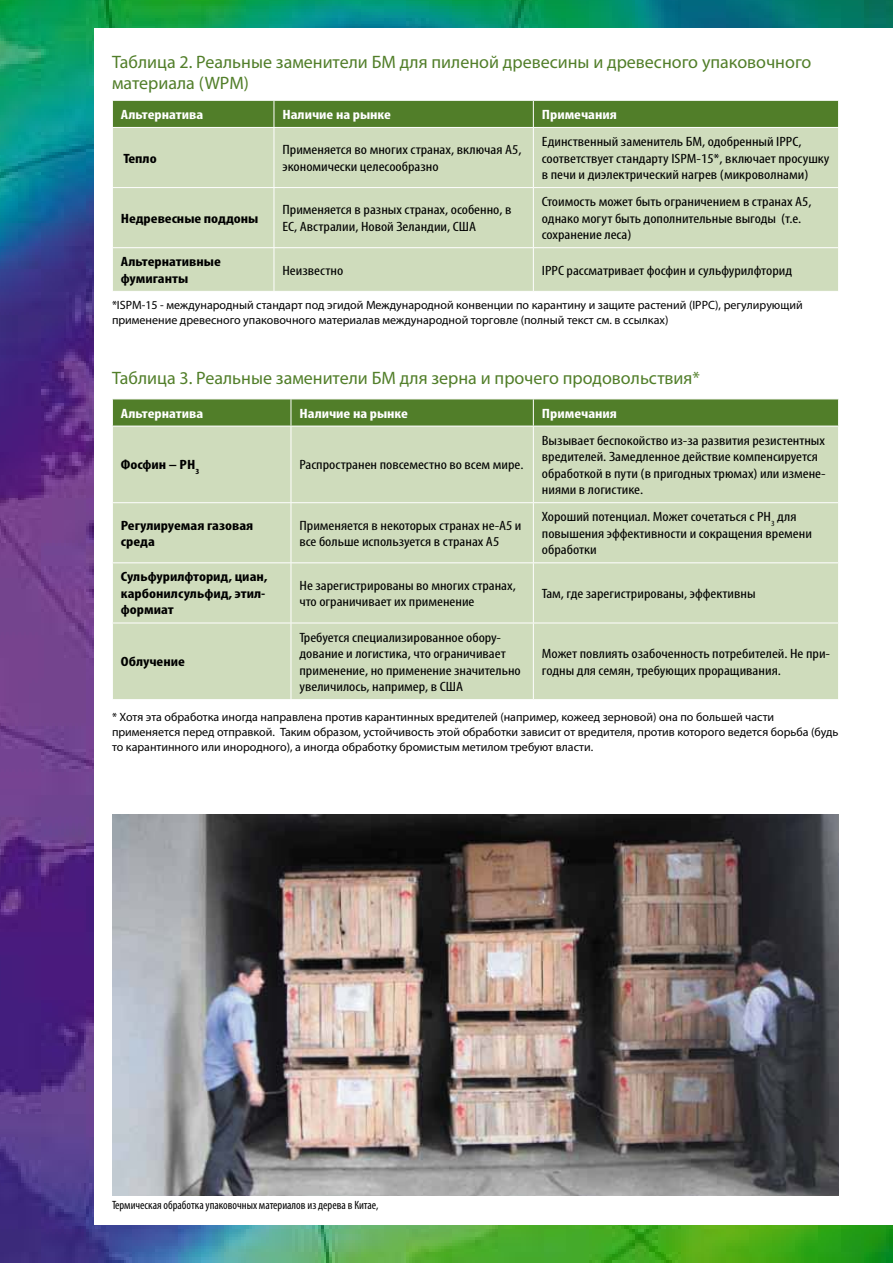
<style>
.page{position:relative;width:893px;height:1263px;background:#fff}
.page>*{position:absolute;margin:0;border:0;box-sizing:border-box;transform-origin:0 0}
.t1{font:18px/21px "Myriad Pro";color:#517e29}
.t2{font:condensed 13.5px/16.5px "Myriad Pro";color:#000;scale:1.2 1}
.t3{font:700 condensed 13.5px/16.5px "Myriad Pro";color:#000;scale:1.2 1}
.t4{font:700 condensed 13.5px "Myriad Pro";color:#fff;scale:1.2 1}
.t5{font:12px/15px "Myriad Pro";color:#000}
.t6{font:condensed 12px "Myriad Pro";color:#000}
</style>
<div class="page">
<img style="left:0;top:0;width:893px;height:1262px">
<div style="left:95px;top:28px;width:798px;height:1197px;background:#fff"></div>
<div style="left:113px;top:128px;width:725px;height:119px;background:#cfdcbc"></div>
<div style="left:113px;top:248px;width:725px;height:43px;background:#cfdcbc"></div>
<svg style="left:112px;top:100px;width:727px;height:27px;background:#578331"></svg>
<hr style="left:112px;top:187px;width:162px;height:1px;background:#fff">
<hr style="left:274px;top:128px;width:1px;height:59px;background:#fff">
<hr style="left:274px;top:187px;width:259px;height:1px;background:#fff">
<hr style="left:274px;top:188px;width:1px;height:59px;background:#fff">
<hr style="left:533px;top:187px;width:306px;height:1px;background:#fff">
<hr style="left:533px;top:128px;width:1px;height:59px;background:#fff">
<hr style="left:533px;top:188px;width:1px;height:59px;background:#fff">
<hr style="left:274px;top:248px;width:1px;height:43px;background:#fff">
<hr style="left:533px;top:248px;width:1px;height:43px;background:#fff">
<div style="left:113px;top:427px;width:725px;height:135px;background:#cfdcbc"></div>
<div style="left:113px;top:563px;width:725px;height:136px;background:#cfdcbc"></div>
<svg style="left:112px;top:399px;width:727px;height:27px;background:#578230"></svg>
<hr style="left:112px;top:502px;width:179px;height:1px;background:#fff">
<hr style="left:291px;top:426px;width:1px;height:76px;background:#fff">
<hr style="left:291px;top:502px;width:242px;height:1px;background:#fff">
<hr style="left:291px;top:503px;width:1px;height:59px;background:#fff">
<hr style="left:533px;top:502px;width:306px;height:1px;background:#fff">
<hr style="left:533px;top:426px;width:1px;height:76px;background:#fff">
<hr style="left:533px;top:503px;width:1px;height:59px;background:#fff">
<hr style="left:291px;top:563px;width:1px;height:60px;background:#fff">
<hr style="left:533px;top:563px;width:1px;height:60px;background:#fff">
<hr style="left:112px;top:623px;width:179px;height:1px;background:#fff">
<hr style="left:291px;top:623px;width:242px;height:1px;background:#fff">
<hr style="left:533px;top:623px;width:306px;height:1px;background:#fff">
<hr style="left:291px;top:623px;width:1px;height:76px;background:#fff">
<hr style="left:533px;top:623px;width:1px;height:76px;background:#fff">
<img style="left:112px;top:814px;width:727px;height:381px">
<h1 class="t1" style="left:112px;top:51px;width:701px">Taблица 2. Реальные заменители БМ для пиленой древесины и древесного упаковочного материала (WPM)</h1>
<p class="t4" style="left:121px;top:106px;width:70px">Альтернатива</p>
<p class="t4" style="left:282px;top:106px;width:92px">Наличие на рынке</p>
<p class="t4" style="left:542px;top:106px;width:64px">Примечания</p>
<p class="t3" style="left:123px;top:150px;width:29px">Тепло</p>
<p class="t2" style="left:282px;top:141px;width:201px">Применяется во многих странах, включая A5, экономически целесообразно</p>
<p class="t2" style="left:542px;top:133px;width:241px">Единственный заменитель БМ, одобренный IPPC, соответствует стандарту ISPM-15*, включает просушку в печи и диэлектрический нагрев (микроволнами)</p>
<p class="t3" style="left:121px;top:210px;width:116px">Недревесные поддоны</p>
<p class="t2" style="left:282px;top:202px;width:192px">Применяется в разных странах, особенно, в<br>ЕС, Австралии, Новой Зеландии, США</p>
<p class="t2" style="left:542px;top:193px;width:226px">Стоимость может быть ограничением в странах A5, однако могут быть дополнительные выгоды (т.e. сохранение леса)</p>
<p class="t3" style="left:121px;top:253px;width:85px">Альтернативные фумиганты</p>
<p class="t2" style="left:282px;top:262px;width:52px">Неизвестно</p>
<p class="t2" style="left:542px;top:262px;width:210px">IPPC рассматривает фосфин и сульфурилфторид</p>
<p class="t5" style="left:112px;top:297px;width:692px">*ISPM-15 - международный стандарт под эгидой Международной конвенции по карантину и защите растений (IPPC), регулирующий применение древесного упаковочного материалав международной торговле (полный текст см. в ссылках)</p>
<h1 class="t1" style="left:112px;top:367px;width:589px">Taблица 3. Реальные заменители БМ для зерна и прочего продовольствия*</h1>
<p class="t4" style="left:121px;top:405px;width:70px">Альтернатива</p>
<p class="t4" style="left:299px;top:405px;width:92px">Наличие на рынке</p>
<p class="t4" style="left:542px;top:405px;width:64px">Примечания</p>
<p class="t3" style="left:121px;top:456px;width:67px">Фосфин – PH<sub>3</sub></p>
<p class="t2" style="left:299px;top:457px;width:188px">Распространен повсеместно во всем мире.</p>
<p class="t2" style="left:542px;top:432px;width:238px">Вызывает беспокойство из-за развития резистентных вредителей. Замедленное действие компенсируется обработкой в пути (в пригодных трюмах) или измене&shy;ниями в логистике.</p>
<p class="t3" style="left:121px;top:517px;width:112px">Регулируемая газовая среда</p>
<p class="t2" style="left:299px;top:517px;width:186px">Применяется в некоторых странах не-A5 и все больше используется в странах A5</p>
<p class="t2" style="left:542px;top:508px;width:227px">Хороший потенциал. Может сочетаться с PH<sub>3</sub> для повышения эффективности и сокращения времени обработки</p>
<p class="t3" style="left:121px;top:568px;width:124px">Сульфурилфторид, циан, карбонилсульфид, этил&shy;формиат</p>
<p class="t2" style="left:299px;top:577px;width:182px">Не зарегистрированы во многих странах, что ограничивает их применение</p>
<p class="t2" style="left:542px;top:585px;width:180px">Там, где зарегистрированы, эффективны</p>
<p class="t3" style="left:121px;top:653px;width:55px">Облучение</p>
<p class="t2" style="left:299px;top:629px;width:186px">Требуется специализированное обору&shy;дование и логистика, что ограничивает применение, но применение значительно увеличилось, например, в США</p>
<p class="t2" style="left:542px;top:645px;width:242px">Может повлиять озабоченность потребителей. Не при&shy;годны для семян, требующих проращивания.</p>
<p class="t5" style="left:112px;top:709px;width:728px">* Хотя эта обработка иногда направлена против карантинных вредителей (например, кожеед зерновой) она по большей части применяется перед отправкой. Таким образом, устойчивость этой обработки зависит от вредителя, против которого ведется борьба (будь то карантинного или инородного), а иногда обработку бромистым метилом требуют власти.</p>
<p class="t6" style="left:112px;top:1198px;width:268px">Термическая обработка упаковочных материалов из дерева в Китае,</p>
</div>
